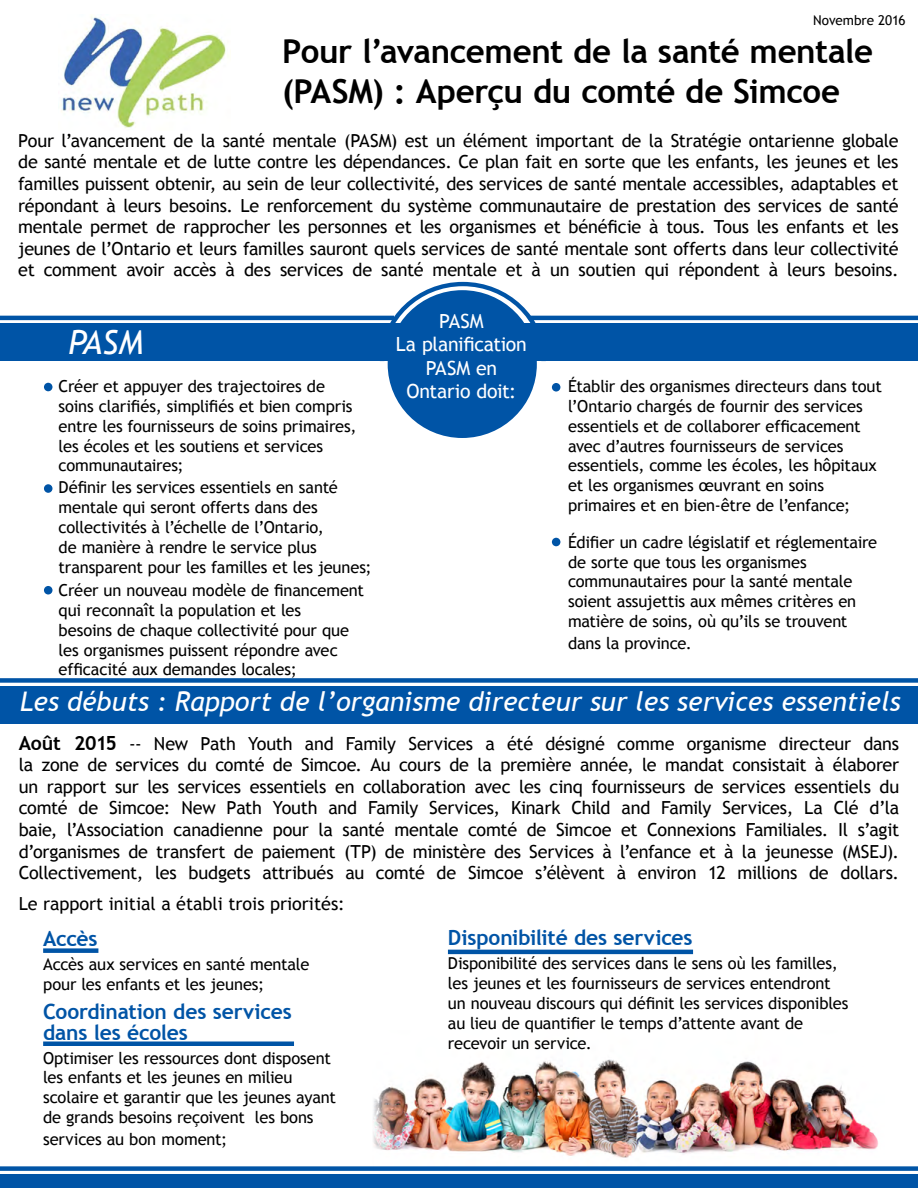
<style>
.page{position:relative;width:918px;height:1188px;background:#fff}
.page>*{position:absolute;margin:0;border:0;box-sizing:border-box;transform-origin:0 0}
.t1{font:700 33px/39.6px "Trebuchet MS";letter-spacing:-.01em;color:#000}
.t2{font:italic 33px "Trebuchet MS";color:#fff}
.t3{font:italic 27px "Trebuchet MS";color:#fff}
.t4{font:700 21px/20.5px "Trebuchet MS";letter-spacing:-.01em;color:#0054a6}
.t5{font:19.5px/23.4px "Trebuchet MS";letter-spacing:-.015em;color:#fff;text-align:center}
.t6{font:18px/21.6px "Trebuchet MS";letter-spacing:-.01em;color:#000;text-align:justify}
.t7{font:16.5px/19.8px "Trebuchet MS";letter-spacing:-.01em;color:#000}
.t8{font:13.5px "Trebuchet MS";letter-spacing:-.01em;color:#000}
.s1{font-weight:700;font-size:19.5px}
</style>
<div class="page">
<div style="left:388px;top:290px;width:149px;height:148px;background:#0054a6;border-radius:50%"></div>
<img style="left:61px;top:15px;width:168px;height:113px">
<div style="left:44px;top:383px;width:9px;height:8px;background:#0054a6;border-radius:50%"></div>
<div style="left:0;top:324px;width:918px;height:37px;background:#0054a6"></div>
<div style="left:552px;top:383px;width:8px;height:9px;background:#0054a6;border-radius:50%"></div>
<div style="left:552px;top:538px;width:8px;height:8px;background:#0054a6;border-radius:50%"></div>
<div style="left:44px;top:484px;width:9px;height:9px;background:#0054a6;border-radius:50%"></div>
<div style="left:44px;top:586px;width:9px;height:9px;background:#0054a6;border-radius:50%"></div>
<div style="left:0;top:687px;width:918px;height:37px;background:#0054a6"></div>
<img style="left:373px;top:1059px;width:505px;height:99px">
<div style="left:0;top:1174px;width:918px;height:14px;background:#0054a6"></div>
<div style="left:0;top:1166px;width:918px;height:5px;background:#0054a6"></div>
<svg style="left:380px;top:282px;width:166px;height:42px"></svg>
<hr style="left:0;top:316px;width:394px;height:4px;background:#0054a6">
<hr style="left:529px;top:316px;width:389px;height:4px;background:#0054a6">
<div style="left:0;top:678px;width:918px;height:5px;background:#0054a6"></div>
<div style="left:43px;top:1041px;width:251px;height:5px;background:#0054a6"></div>
<hr style="left:448px;top:950px;width:245px;height:4px;background:#0054a6">
<div style="left:43px;top:948px;width:55px;height:5px;background:#0054a6"></div>
<p class="t8" style="left:813px;top:12px;width:94px">Novembre 2016</p>
<h1 class="t1" style="left:282px;top:32px;width:592px">Pour l’avancement de la santé mentale (PASM) : Aperçu du comté de Simcoe</h1>
<p class="t6" style="left:18px;top:130px;width:882px">Pour l’avancement de la santé mentale (PASM) est un élément important de la Stratégie ontarienne globale de santé mentale et de lutte contre les dépendances. Ce plan fait en sorte que les enfants, les jeunes et les familles puissent obtenir, au sein de leur collectivité, des services de santé mentale accessibles, adaptables et répondant à leurs besoins. Le renforcement du système communautaire de prestation des services de santé mentale permet de rapprocher les personnes et les organismes et bénéficie à tous. Tous les enfants et les jeunes de l’Ontario et leurs familles sauront quels services de santé mentale sont offerts dans leur collectivité et comment avoir accès à des services de santé mentale et à un soutien qui répondent à leurs besoins.</p>
<h1 class="t2" style="left:68px;top:323px;width:77px">PASM</h1>
<p class="t7" style="left:59px;top:377px;width:299px">Créer et appuyer des trajectoires de soins clarifiés, simplifiés et bien compris entre les fournisseurs de soins primaires, les écoles et les soutiens et services communautaires;</p>
<p class="t7" style="left:59px;top:478px;width:314px">Définir les services essentiels en santé mentale qui seront offerts dans des collectivités à l’échelle de l’Ontario,<br>de manière à rendre le service plus transparent pour les familles et les jeunes;</p>
<p class="t7" style="left:59px;top:581px;width:307px">Créer un nouveau modèle de financement qui reconnaît la population et les<br>besoins de chaque collectivité pour que les organismes puissent répondre avec efficacité aux demandes locales;</p>
<p class="t5" style="left:396px;top:310px;width:132px">PASM<br>La planification<br>PASM en<br>Ontario doit:</p>
<p class="t7" style="left:568px;top:377px;width:315px">Établir des organismes directeurs dans tout l’Ontario chargés de fournir des services essentiels et de collaborer efficacement avec d’autres fournisseurs de services essentiels, comme les écoles, les hôpitaux et les organismes œuvrant en soins primaires et en bien-être de l’enfance;</p>
<p class="t7" style="left:568px;top:532px;width:311px">Édifier un cadre législatif et réglementaire de sorte que tous les organismes communautaires pour la santé mentale soient assujettis aux mêmes critères en matière de soins, où qu’ils se trouvent</p>
<p class="t7" style="left:568px;top:633px;width:125px">dans la province.</p>
<h2 class="t3" style="left:20px;top:685px;width:882px">Les débuts : Rapport de l’organisme directeur sur les services essentiels</h2>
<p class="t6" style="left:19px;top:733px;width:882px"><span class="s1">Août 2015</span> -- New Path Youth and Family Services a été désigné comme organisme directeur dans la zone de services du comté de Simcoe. Au cours de la première année, le mandat consistait à élaborer un rapport sur les services essentiels en collaboration avec les cinq fournisseurs de services essentiels du comté de Simcoe: New Path Youth and Family Services, Kinark Child and Family Services, La Clé d’la baie, l’Association canadienne pour la santé mentale comté de Simcoe et Connexions Familiales. Il s’agit d’organismes de transfert de paiement (TP) de ministère des Services à l’enfance et à la jeunesse (MSEJ).<br>Collectivement, les budgets attribués au comté de Simcoe s’élèvent à environ 12 millions de dollars.</p>
<p class="t6" style="left:19px;top:893px;width:328px">Le rapport initial a établi trois priorités:</p>
<p class="t4" style="left:448px;top:928px;width:246px">Disponibilité des services</p>
<p class="t7" style="left:448px;top:954px;width:402px">Disponibilité des services dans le sens où les familles, les jeunes et les fournisseurs de services entendront un nouveau discours qui définit les services disponibles au lieu de quantifier le temps d’attente avant de recevoir un service.</p>
<p class="t4" style="left:43px;top:928px;width:56px">Accès</p>
<p class="t7" style="left:43px;top:954px;width:268px">Accès aux services en santé mentale pour les enfants et les jeunes;</p>
<p class="t4" style="left:43px;top:1001px;width:250px">Coordination des services dans les écoles</p>
<p class="t7" style="left:43px;top:1048px;width:294px">Optimiser les ressources dont disposent les enfants et les jeunes en milieu scolaire et garantir que les jeunes ayant de grands besoins reçoivent les bons</p>
<p class="t7" style="left:43px;top:1129px;width:186px">services au bon moment;</p>
</div>
